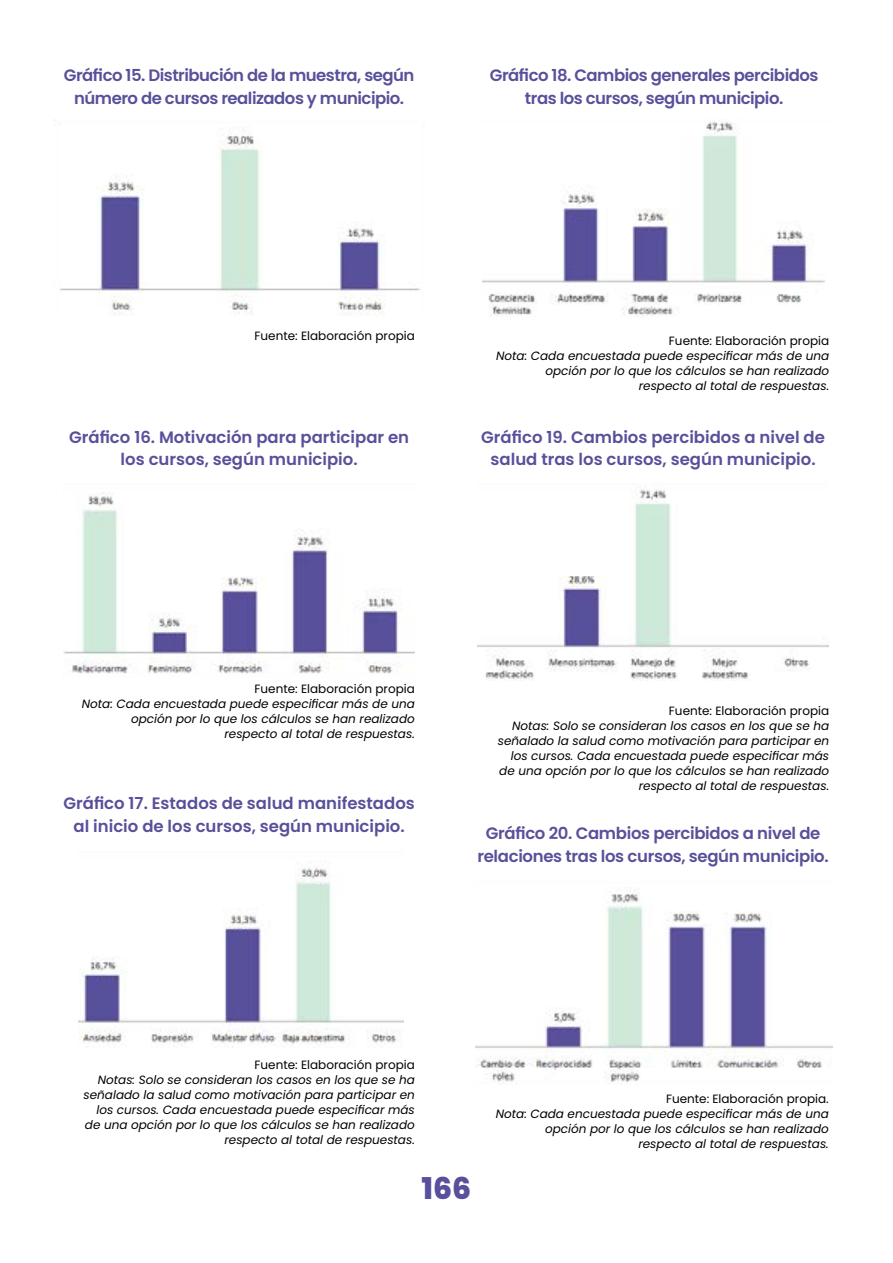
<style>
.page{position:relative;width:893px;height:1263px;background:#fff}
.page>*{position:absolute;margin:0;border:0;box-sizing:border-box;transform-origin:0 0}
.t1{font:800 30px "Poppins";color:#58509a}
.t2{font:600 16.5px/22.5px "Poppins";letter-spacing:-.02em;color:#58509a;text-align:center}
.t3{font:600 16.5px/22.5px "Poppins";color:#58509a;text-align:center}
.t4{font:italic 12px/15px "Poppins";color:#000;text-align:right}
.t5{font:12px "Poppins";color:#000}
</style>
<div class="page">
<img style="left:60px;top:129px;width:361px;height:186px">
<img style="left:64px;top:492px;width:351px;height:182px">
<img style="left:78px;top:862px;width:326px;height:186px">
<img style="left:483px;top:121px;width:342px;height:196px">
<img style="left:477px;top:489px;width:352px;height:192px">
<img style="left:475px;top:887px;width:357px;height:196px">
<h2 class="t2" style="left:64px;top:64px;width:352px">Gráfico 15. Distribución de la muestra, según número de cursos realizados y municipio.</h2>
<h2 class="t2" style="left:490px;top:64px;width:330px">Gráfico 18. Cambios generales percibidos tras los cursos, según municipio.</h2>
<p class="t5" style="left:255px;top:328px;width:162px">Fuente: Elaboración propia</p>
<p class="t5" style="left:669px;top:334px;width:162px">Fuente: Elaboración propia</p>
<p class="t4" style="left:496px;top:349px;width:335px">Nota: Cada encuestada puede especificar más de una opción por lo que los cálculos se han realizado respecto al total de respuestas.</p>
<h2 class="t3" style="left:69px;top:426px;width:342px">Gráfico 16. Motivación para participar en los cursos, según municipio.</h2>
<h2 class="t3" style="left:481px;top:426px;width:345px">Gráfico 19. Cambios percibidos a nivel de salud tras los cursos, según municipio.</h2>
<p class="t5" style="left:255px;top:682px;width:162px">Fuente: Elaboración propia</p>
<p class="t4" style="left:82px;top:696px;width:335px">Nota: Cada encuestada puede especificar más de una opción por lo que los cálculos se han realizado respecto al total de respuestas.</p>
<h2 class="t3" style="left:64px;top:792px;width:353px">Gráfico 17. Estados de salud manifestados al inicio de los cursos, según municipio.</h2>
<p class="t5" style="left:669px;top:704px;width:162px">Fuente: Elaboración propia</p>
<p class="t4" style="left:498px;top:718px;width:333px">Notas: Solo se consideran los casos en los que se ha señalado la salud como motivación para participar en los cursos. Cada encuestada puede especificar más de una opción por lo que los cálculos se han realizado respecto al total de respuestas.</p>
<h2 class="t2" style="left:477px;top:822px;width:353px">Gráfico 20. Cambios percibidos a nivel de relaciones tras los cursos, según municipio.</h2>
<p class="t5" style="left:255px;top:1058px;width:162px">Fuente: Elaboración propia</p>
<p class="t4" style="left:84px;top:1072px;width:333px">Notas: Solo se consideran los casos en los que se ha señalado la salud como motivación para participar en los cursos. Cada encuestada puede especificar más de una opción por lo que los cálculos se han realizado respecto al total de respuestas.</p>
<h1 class="t1" style="left:422px;top:1171px;width:51px">166</h1>
<p class="t5" style="left:666px;top:1092px;width:164px">Fuente: Elaboración propia.</p>
<p class="t4" style="left:496px;top:1106px;width:335px">Nota: Cada encuestada puede especificar más de una opción por lo que los cálculos se han realizado respecto al total de respuestas.</p>
</div>
